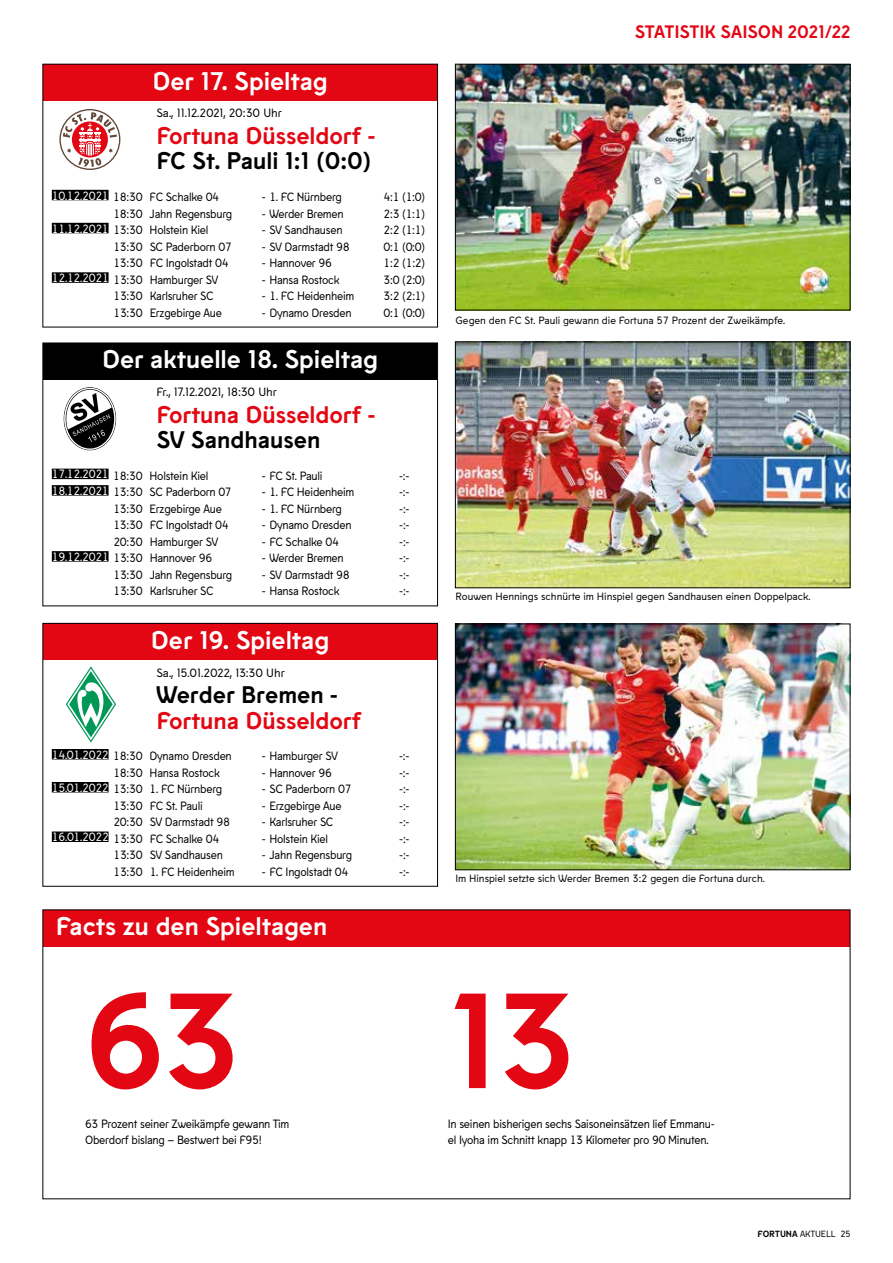
<style>
.page{position:relative;width:893px;height:1263px;background:#fff}
.page>*{position:absolute;margin:0;border:0;box-sizing:border-box;transform-origin:0 0}
.t1{font:700 135px "Fortuna Sans";color:#e30613}
.t2{font:700 25.5px "Fortuna Sans";color:#fff}
.t3{font:700 24px "Fortuna Sans";color:#e30613}
.t4{font:700 24px "Fortuna Sans";color:#000}
.t5{font:700 18px "Fortuna Sans";letter-spacing:-.005em;color:#e30613}
.t6{font:12px/16.5px "Fortuna Sans";letter-spacing:-.02em;color:#000;scale:.95 1}
.t7{font:12px "Fortuna Sans";letter-spacing:-.02em;color:#000}
.t8{font:10.5px "Fortuna Sans";color:#000}
.t9{font:9px "Fortuna Sans";letter-spacing:.005em;color:#000}
.s1{color:#fff}
.s2{font-weight:700}
</style>
<div class="page">
<div style="left:43px;top:343px;width:394px;height:37px;background:#000"></div>
<div style="left:42px;top:343px;width:396px;height:263px;border:1px solid #000"></div>
<div style="left:43px;top:624px;width:394px;height:36px;background:#e30613"></div>
<div style="left:42px;top:623px;width:396px;height:264px;border:1px solid #000"></div>
<div style="left:43px;top:65px;width:394px;height:36px;background:#e30613"></div>
<div style="left:52px;top:190px;width:57px;height:10px;background:#000"></div>
<div style="left:52px;top:223px;width:57px;height:10px;background:#000"></div>
<div style="left:52px;top:272px;width:57px;height:11px;background:#000"></div>
<div style="left:52px;top:469px;width:57px;height:10px;background:#000"></div>
<div style="left:52px;top:485px;width:57px;height:11px;background:#000"></div>
<div style="left:52px;top:551px;width:57px;height:11px;background:#000"></div>
<div style="left:52px;top:749px;width:57px;height:10px;background:#000"></div>
<div style="left:52px;top:782px;width:57px;height:10px;background:#000"></div>
<div style="left:52px;top:831px;width:57px;height:11px;background:#000"></div>
<svg style="left:66px;top:666px;width:50px;height:76px"></svg>
<svg style="left:59px;top:109px;width:61px;height:61px"></svg>
<svg style="left:61px;top:110px;width:58px;height:59px"></svg>
<svg style="left:63px;top:112px;width:54px;height:55px"></svg>
<svg style="left:64px;top:387px;width:52px;height:63px"></svg>
<div style="left:43px;top:910px;width:807px;height:36px;background:#e30613"></div>
<img style="left:457px;top:66px;width:391px;height:242px">
<div style="left:455px;top:64px;width:395px;height:246px;border:1px solid #000"></div>
<img style="left:457px;top:344px;width:391px;height:242px">
<div style="left:455px;top:342px;width:395px;height:246px;border:1px solid #000"></div>
<img style="left:457px;top:625px;width:391px;height:243px">
<div style="left:455px;top:623px;width:395px;height:247px;border:1px solid #000"></div>
<h2 class="t2" style="left:152px;top:61px;width:177px">Der 17. Spieltag</h2>
<p class="t7" style="left:156px;top:104px;width:127px">Sa., 11.12.2021, 20:30 Uhr</p>
<h3 class="t3" style="left:156px;top:117px;width:221px">Fortuna Düsseldorf -</h3>
<h3 class="t4" style="left:156px;top:142px;width:217px">FC St. Pauli 1:1 (0:0)</h3>
<p class="t6" style="left:52px;top:188px;width:178px"><span class="s1">10.12.2021</span> 18:30 FC Schalke 04</p>
<p class="t6" style="left:262px;top:188px;width:86px">- 1. FC Nürnberg</p>
<p class="t6" style="left:384px;top:188px;width:45px">4:1 (1:0)</p>
<p class="t6" style="left:113px;top:205px;width:127px">18:30 Jahn Regensburg</p>
<p class="t6" style="left:262px;top:205px;width:88px">- Werder Bremen</p>
<p class="t6" style="left:384px;top:205px;width:45px">2:3 (1:1)</p>
<p class="t6" style="left:52px;top:221px;width:166px"><span class="s1">11.12.2021</span> 13:30 Holstein Kiel</p>
<p class="t6" style="left:262px;top:221px;width:86px">- SV Sandhausen</p>
<p class="t6" style="left:384px;top:221px;width:45px">2:2 (1:1)</p>
<p class="t6" style="left:113px;top:238px;width:126px">13:30 SC Paderborn 07</p>
<p class="t6" style="left:262px;top:238px;width:94px">- SV Darmstadt 98</p>
<p class="t6" style="left:384px;top:238px;width:45px">0:1 (0:0)</p>
<p class="t6" style="left:113px;top:254px;width:123px">13:30 FC Ingolstadt 04</p>
<p class="t6" style="left:262px;top:254px;width:75px">- Hannover 96</p>
<p class="t6" style="left:384px;top:254px;width:45px">1:2 (1:2)</p>
<p class="t6" style="left:52px;top:271px;width:177px"><span class="s1">12.12.2021</span> 13:30 Hamburger SV</p>
<p class="t6" style="left:262px;top:271px;width:83px">- Hansa Rostock</p>
<p class="t6" style="left:384px;top:271px;width:45px">3:0 (2:0)</p>
<p class="t6" style="left:113px;top:287px;width:107px">13:30 Karlsruher SC</p>
<p class="t6" style="left:262px;top:287px;width:99px">- 1. FC Heidenheim</p>
<p class="t6" style="left:384px;top:287px;width:45px">3:2 (2:1)</p>
<p class="t6" style="left:113px;top:304px;width:116px">13:30 Erzgebirge Aue</p>
<p class="t6" style="left:262px;top:304px;width:96px">- Dynamo Dresden</p>
<p class="t6" style="left:384px;top:304px;width:45px">0:1 (0:0)</p>
<h2 class="t2" style="left:102px;top:339px;width:277px">Der aktuelle 18. Spieltag</h2>
<p class="t7" style="left:156px;top:383px;width:122px">Fr., 17.12.2021, 18:30 Uhr</p>
<h3 class="t3" style="left:156px;top:395px;width:221px">Fortuna Düsseldorf -</h3>
<h3 class="t4" style="left:156px;top:421px;width:166px">SV Sandhausen</h3>
<p class="t6" style="left:52px;top:467px;width:166px"><span class="s1">17.12.2021</span> 18:30 Holstein Kiel</p>
<p class="t6" style="left:262px;top:467px;width:65px">- FC St. Pauli</p>
<p class="t6" style="left:399px;top:467px;width:12px">-:-</p>
<p class="t6" style="left:52px;top:483px;width:191px"><span class="s1">18.12.2021</span> 13:30 SC Paderborn 07</p>
<p class="t6" style="left:262px;top:483px;width:99px">- 1. FC Heidenheim</p>
<p class="t6" style="left:399px;top:483px;width:12px">-:-</p>
<p class="t6" style="left:113px;top:500px;width:116px">13:30 Erzgebirge Aue</p>
<p class="t6" style="left:262px;top:500px;width:86px">- 1. FC Nürnberg</p>
<p class="t6" style="left:399px;top:500px;width:12px">-:-</p>
<p class="t6" style="left:113px;top:516px;width:123px">13:30 FC Ingolstadt 04</p>
<p class="t6" style="left:262px;top:516px;width:96px">- Dynamo Dresden</p>
<p class="t6" style="left:399px;top:516px;width:12px">-:-</p>
<p class="t6" style="left:113px;top:533px;width:112px">20:30 Hamburger SV</p>
<p class="t6" style="left:262px;top:533px;width:83px">- FC Schalke 04</p>
<p class="t6" style="left:399px;top:533px;width:12px">-:-</p>
<p class="t6" style="left:52px;top:549px;width:170px"><span class="s1">19.12.2021</span> 13:30 Hannover 96</p>
<p class="t6" style="left:262px;top:549px;width:88px">- Werder Bremen</p>
<p class="t6" style="left:399px;top:549px;width:12px">-:-</p>
<p class="t6" style="left:113px;top:566px;width:127px">13:30 Jahn Regensburg</p>
<p class="t6" style="left:262px;top:566px;width:94px">- SV Darmstadt 98</p>
<p class="t6" style="left:399px;top:566px;width:12px">-:-</p>
<p class="t6" style="left:113px;top:582px;width:107px">13:30 Karlsruher SC</p>
<p class="t6" style="left:262px;top:582px;width:83px">- Hansa Rostock</p>
<p class="t6" style="left:399px;top:582px;width:12px">-:-</p>
<h2 class="t2" style="left:151px;top:620px;width:180px">Der 19. Spieltag</h2>
<p class="t7" style="left:156px;top:663px;width:130px">Sa., 15.01.2022, 13:30 Uhr</p>
<h3 class="t4" style="left:156px;top:676px;width:183px">Werder Bremen -</h3>
<h3 class="t3" style="left:156px;top:701px;width:206px">Fortuna Düsseldorf</h3>
<p class="t6" style="left:52px;top:747px;width:191px"><span class="s1">14.01.2022</span> 18:30 Dynamo Dresden</p>
<p class="t6" style="left:262px;top:747px;width:82px">- Hamburger SV</p>
<p class="t6" style="left:399px;top:747px;width:12px">-:-</p>
<p class="t6" style="left:113px;top:764px;width:114px">18:30 Hansa Rostock</p>
<p class="t6" style="left:262px;top:764px;width:75px">- Hannover 96</p>
<p class="t6" style="left:399px;top:764px;width:12px">-:-</p>
<p class="t6" style="left:52px;top:780px;width:181px"><span class="s1">15.01.2022</span> 13:30 1. FC Nürnberg</p>
<p class="t6" style="left:262px;top:780px;width:96px">- SC Paderborn 07</p>
<p class="t6" style="left:399px;top:780px;width:12px">-:-</p>
<p class="t6" style="left:113px;top:797px;width:96px">13:30 FC St. Pauli</p>
<p class="t6" style="left:262px;top:797px;width:85px">- Erzgebirge Aue</p>
<p class="t6" style="left:399px;top:797px;width:12px">-:-</p>
<p class="t6" style="left:113px;top:813px;width:124px">20:30 SV Darmstadt 98</p>
<p class="t6" style="left:262px;top:813px;width:77px">- Karlsruher SC</p>
<p class="t6" style="left:399px;top:813px;width:12px">-:-</p>
<p class="t6" style="left:52px;top:830px;width:178px"><span class="s1">16.01.2022</span> 13:30 FC Schalke 04</p>
<p class="t6" style="left:262px;top:830px;width:71px">- Holstein Kiel</p>
<p class="t6" style="left:399px;top:830px;width:12px">-:-</p>
<p class="t6" style="left:113px;top:846px;width:117px">13:30 SV Sandhausen</p>
<p class="t6" style="left:262px;top:846px;width:96px">- Jahn Regensburg</p>
<p class="t6" style="left:399px;top:846px;width:12px">-:-</p>
<p class="t6" style="left:113px;top:863px;width:129px">13:30 1. FC Heidenheim</p>
<p class="t6" style="left:262px;top:863px;width:92px">- FC Ingolstadt 04</p>
<p class="t6" style="left:399px;top:863px;width:12px">-:-</p>
<h2 class="t2" style="left:56px;top:906px;width:273px">Facts zu den Spieltagen</h2>
<h3 class="t5" style="left:635px;top:17px;width:217px">STATISTIK SAISON 2021/22</h3>
<p class="t8" style="left:455px;top:312px;width:331px">Gegen den FC St. Pauli gewann die Fortuna 57 Prozent der Zweikämpfe.</p>
<p class="t8" style="left:455px;top:589px;width:356px">Rouwen Hennings schnürte im Hinspiel gegen Sandhausen einen Doppelpack.</p>
<p class="t8" style="left:455px;top:871px;width:311px">Im Hinspiel setzte sich Werder Bremen 3:2 gegen die Fortuna durch.</p>
<h1 class="t1" style="left:85px;top:934px;width:155px">63</h1>
<h1 class="t1" style="left:448px;top:934px;width:128px">13</h1>
<p class="t6" style="left:85px;top:1115px;width:217px">63 Prozent seiner Zweikämpfe gewann Tim<br>Oberdorf bislang – Bestwert bei F95!</p>
<p class="t6" style="left:448px;top:1115px;width:283px">In seinen bisherigen sechs Saisoneinsätzen lief Emmanu&shy;el Iyoha im Schnitt knapp 13 Kilometer pro 90 Minuten.</p>
<p class="t9" style="left:757px;top:1227px;width:95px"><span class="s2">FORTUNA</span> AKTUELL 25</p>
</div>
